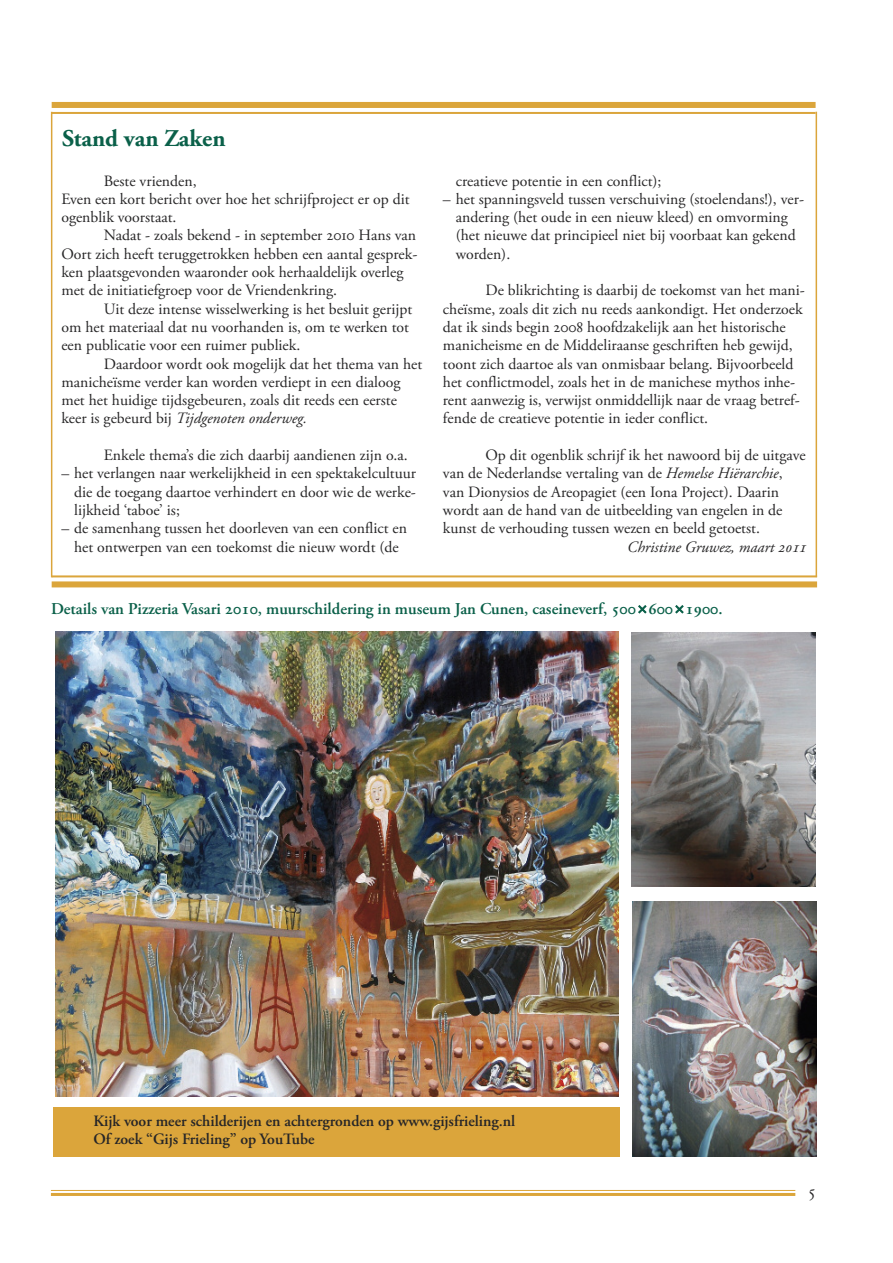
<style>
.page{position:relative;width:893px;height:1263px;background:#fff}
.page>*{position:absolute;margin:0;border:0;box-sizing:border-box;transform-origin:0 0}
.t1{font:700 24px "Adobe Garamond Pro";color:#0a6049}
.t2{font:18px "Adobe Garamond Pro";color:#272627}
.t3{font:600 16.5px "Adobe Garamond Pro";color:#0a6049}
.t4{font:15.75px/18.3px "Adobe Garamond Pro";color:#272627}
.t5{font:600 15.75px/18px "Adobe Garamond Pro";color:#272627}
.t6{font:italic 15.75px "Adobe Garamond Pro";color:#272627}
.s1{font-style:italic}
</style>
<div class="page">
<div style="left:53px;top:1106px;width:567px;height:50px;background:#dba53b"></div>
<hr style="left:51px;top:1190px;width:744px;height:1px;background:#dba53b">
<hr style="left:51px;top:1193px;width:744px;height:3px;background:#dba53b">
<hr style="left:52px;top:575px;width:765px;height:2px;background:#dba53b">
<div style="left:52px;top:581px;width:765px;height:6px;background:#dba53b"></div>
<div style="left:52px;top:102px;width:764px;height:6px;background:#dba53b"></div>
<hr style="left:52px;top:112px;width:764px;height:2px;background:#dba53b">
<hr style="left:816px;top:112px;width:1px;height:465px;background:#dba53b">
<hr style="left:51px;top:112px;width:1px;height:465px;background:#dba53b">
<img style="left:55px;top:632px;width:563px;height:464px">
<img style="left:632px;top:633px;width:183px;height:254px">
<img style="left:633px;top:901px;width:183px;height:256px">
<h1 class="t1" style="left:62px;top:129px;width:165px">Stand van Zaken</h1>
<p class="t4" style="left:61px;top:173px;width:350px;text-indent:43px">Beste vrienden,<br>Even een kort bericht over hoe het schrijfproject er op dit ogenblik voorstaat.</p>
<p class="t4" style="left:61px;top:228px;width:358px;text-indent:43px">Nadat - zoals bekend - in september 2010 Hans van Oort zich heeft teruggetrokken hebben een aantal gesprek&shy;ken plaatsgevonden waaronder ook herhaaldelijk overleg met de initiatiefgroep voor de Vriendenkring.</p>
<p class="t4" style="left:61px;top:301px;width:352px;text-indent:43px">Uit deze intense wisselwerking is het besluit gerijpt om het materiaal dat nu voorhanden is, om te werken tot een publicatie voor een ruimer publiek.</p>
<p class="t4" style="left:61px;top:356px;width:363px;text-indent:43px">Daardoor wordt ook mogelijk dat het thema van het manicheïsme verder kan worden verdiept in een dialoog met het huidige tijdsgebeuren, zoals dit reeds een eerste keer is gebeurd bij <span class="s1">Tijdgenoten onderweg.</span></p>
<p class="t4" style="left:104px;top:447px;width:305px">Enkele thema’s die zich daarbij aandienen zijn o.a.</p>
<p class="t4" style="left:74px;top:466px;width:344px;text-align:justify;text-indent:-13px">– het verlangen naar werkelijkheid in een spektakelcultuur die de toegang daartoe verhindert en door wie de werke&shy;lijkheid ‘taboe’ is;</p>
<p class="t4" style="left:61px;top:520px;width:347px;text-align:center">– de samenhang tussen het doorleven van een conflict en het ontwerpen van een toekomst die nieuw wordt (de</p>
<p class="t4" style="left:456px;top:173px;width:207px">creatieve potentie in een conflict);</p>
<p class="t4" style="left:456px;top:191px;width:350px;text-indent:-13px">– het spanningsveld tussen verschuiving (stoelendans!), ver&shy;andering (het oude in een nieuw kleed) en omvorming (het nieuwe dat principieel niet bij voorbaat kan gekend worden).</p>
<p class="t4" style="left:443px;top:283px;width:363px;text-indent:43px">De blikrichting is daarbij de toekomst van het mani&shy;cheïsme, zoals dit zich nu reeds aankondigt. Het onderzoek dat ik sinds begin 2008 hoofdzakelijk aan het historische manicheisme en de Middeliraanse geschriften heb gewijd, toont zich daartoe als van onmisbaar belang. Bijvoorbeeld het conflictmodel, zoals het in de manichese mythos inhe&shy;rent aanwezig is, verwijst onmiddellijk naar de vraag betref&shy;fende de creatieve potentie in ieder conflict.</p>
<p class="t4" style="left:443px;top:447px;width:364px;text-indent:43px">Op dit ogenblik schrijf ik het nawoord bij de uitgave van de Nederlandse vertaling van de <span class="s1">Hemelse Hiërarchie</span>, van Dionysios de Areopagiet (een Iona Project). Daarin wordt aan de hand van de uitbeelding van engelen in de kunst de verhouding tussen wezen en beeld getoetst.</p>
<p class="t6" style="left:627px;top:540px;width:179px">Christine Gruwez, maart 2011</p>
<p class="t3" style="left:51px;top:602px;width:673px">Details van Pizzeria Vasari 2010, muurschildering in museum Jan Cunen, caseineverf, 500 600 1900.</p>
<p class="t5" style="left:93px;top:1113px;width:423px">Kijk voor meer schilderijen en achtergronden op www.gijsfrieling.nl<br>Of zoek “Gijs Frieling” op YouTube</p>
<p class="t2" style="left:807px;top:1184px;width:10px">5</p>
</div>
